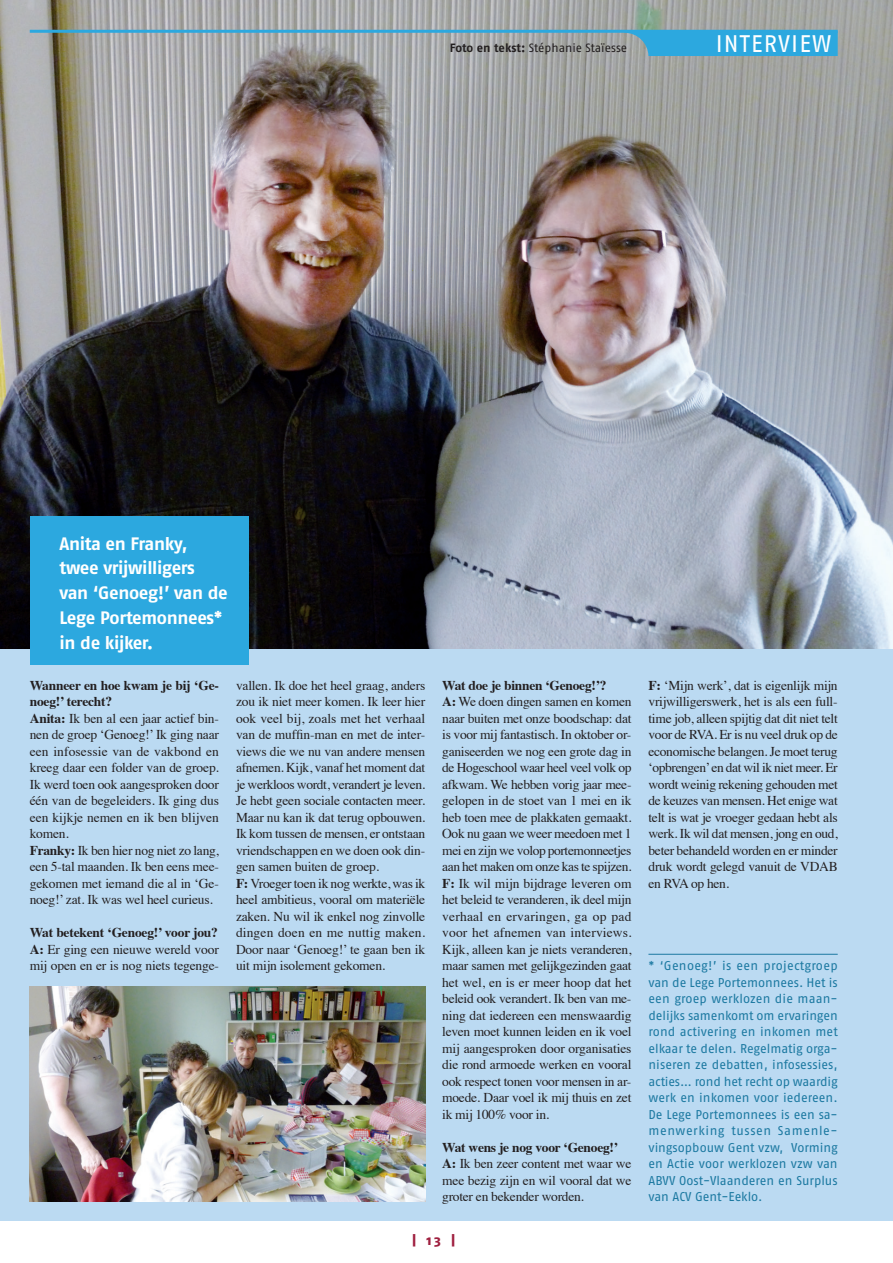
<style>
.page{position:relative;width:893px;height:1263px;background:#fff}
.page>*{position:absolute;margin:0;border:0;box-sizing:border-box;transform-origin:0 0}
.t1{font:24px "Fago OT";letter-spacing:.05em;color:#fff}
.t2{font:700 18px/24.8px "Fago OT";letter-spacing:-.02em;color:#fff}
.t3{font:13.5px/16.5px "Times";letter-spacing:-.015em;color:#231f20}
.t4{font:800 13.5px "Fago OT";color:#9f1f3f}
.t5{font:12.75px/16.5px "Fago OT";color:#1c79a1;text-align:justify}
.t6{font:12px "Fago OT";letter-spacing:-.005em;color:#231f20}
.s1{font-weight:700}
</style>
<div class="page">
<div style="left:0;top:0;width:893px;height:1220px;background:#bbdaf2"></div>
<img style="left:0;top:0;width:893px;height:649px">
<hr style="left:648px;top:954px;width:190px;height:1px;background:#1c79a1">
<div style="left:30px;top:517px;width:219px;height:148px;background:#2ca8df"></div>
<img style="left:30px;top:987px;width:395px;height:214px">
<svg style="left:624px;top:33px;width:214px;height:23px;background:#36a7d9"></svg>
<hr style="left:30px;top:30px;width:808px;height:3px;background:#2ca8df">
<p class="t6" style="left:450px;top:40px;width:179px"><span class="s1">Foto en tekst:</span> Stéphanie Staïesse</p>
<h1 class="t1" style="left:716px;top:29px;width:117px">INTERVIEW</h1>
<h2 class="t2" style="left:60px;top:531px;width:170px">Anita en Franky, twee vrijwilligers van ‘Genoeg!’ van de<br>Lege Portemonnees* in de kijker.</h2>
<p class="t3" style="left:30px;top:676px;width:191px"><span class="s1">Wanneer en hoe kwam je bij ‘Ge&shy;noeg!’ terecht?<br>Anita:</span> Ik ben al een jaar actief bin&shy;nen de groep ‘Genoeg!’ Ik ging naar een infosessie van de vakbond en kreeg daar een folder van de groep.<br>Ik werd toen ook aangesproken door één van de begeleiders. Ik ging dus een kijkje nemen en ik ben blijven komen.<br><span class="s1">Franky:</span> Ik ben hier nog niet zo lang, een 5-tal maanden. Ik ben eens mee&shy;gekomen met iemand die al in ‘Ge&shy;noeg!’ zat. Ik was wel heel curieus.</p>
<p class="t3" style="left:30px;top:923px;width:191px;text-align:justify"><span class="s1">Wat betekent ‘Genoeg!’ voor jou?<br>A:</span> Er ging een nieuwe wereld voor mij open en er is nog niets tegenge-</p>
<p class="t3" style="left:236px;top:676px;width:191px">vallen. Ik doe het heel graag, anders zou ik niet meer komen. Ik leer hier ook veel bij, zoals met het verhaal van de muffin-man en met de inter&shy;views die we nu van andere mensen afnemen. Kijk, vanaf het moment dat je werkloos wordt, verandert je leven.<br>Je hebt geen sociale contacten meer.<br>Maar nu kan ik dat terug opbouwen.<br>Ik kom tussen de mensen, er ontstaan vriendschappen en we doen ook din&shy;gen samen buiten de groep.<br><span class="s1">F:</span> Vroeger toen ik nog werkte, was ik heel ambitieus, vooral om materiële zaken. Nu wil ik enkel nog zinvolle dingen doen en me nuttig maken.<br>Door naar ‘Genoeg!’ te gaan ben ik uit mijn isolement gekomen.</p>
<p class="t3" style="left:442px;top:676px;width:191px"><span class="s1">Wat doe je binnen ‘Genoeg!’?<br>A:</span> We doen dingen samen en komen naar buiten met onze boodschap: dat is voor mij fantastisch. In oktober or&shy;ganiseerden we nog een grote dag in de Hogeschool waar heel veel volk op afkwam. We hebben vorig jaar mee&shy;gelopen in de stoet van 1 mei en ik heb toen mee de plakkaten gemaakt.<br>Ook nu gaan we weer meedoen met 1 mei en zijn we volop portemonneetjes aan het maken om onze kas te spijzen.<br><span class="s1">F:</span> Ik wil mijn bijdrage leveren om het beleid te veranderen, ik deel mijn verhaal en ervaringen, ga op pad voor het afnemen van interviews.<br>Kijk, alleen kan je niets veranderen, maar samen met gelijkgezinden gaat het wel, en is er meer hoop dat het beleid ook verandert. Ik ben van me&shy;ning dat iedereen een menswaardig leven moet kunnen leiden en ik voel mij aangesproken door organisaties die rond armoede werken en vooral ook respect tonen voor mensen in ar&shy;moede. Daar voel ik mij thuis en zet ik mij 100% voor in.</p>
<p class="t3" style="left:442px;top:1138px;width:191px"><span class="s1">Wat wens je nog voor ‘Genoeg!’<br>A:</span> Ik ben zeer content met waar we mee bezig zijn en wil vooral dat we groter en bekender worden.</p>
<p class="t4" style="left:412px;top:1232px;width:45px">| 13 |</p>
<p class="t3" style="left:648px;top:676px;width:191px;text-align:justify"><span class="s1">F:</span> ‘Mijn werk’, dat is eigenlijk mijn vrijwilligerswerk, het is als een full&shy;time job, alleen spijtig dat dit niet telt voor de RVA. Er is nu veel druk op de economische belangen. Je moet terug ‘opbrengen’ en dat wil ik niet meer. Er wordt weinig rekening gehouden met de keuzes van mensen. Het enige wat telt is wat je vroeger gedaan hebt als werk. Ik wil dat mensen, jong en oud, beter behandeld worden en er minder druk wordt gelegd vanuit de VDAB en RVA op hen.</p>
<p class="t5" style="left:648px;top:958px;width:191px">* ‘Genoeg!’ is een projectgroep van de Lege Portemonnees. Het is een groep werklozen die maan&shy;delijks samenkomt om ervaringen rond activering en inkomen met elkaar te delen. Regelmatig orga&shy;niseren ze debatten, infosessies, acties… rond het recht op waardig werk en inkomen voor iedereen.<br>De Lege Portemonnees is een sa&shy;menwerking tussen Samenle&shy;vingsopbouw Gent vzw, Vorming en Actie voor werklozen vzw van ABVV Oost-Vlaanderen en Surplus van ACV Gent-Eeklo.</p>
</div>
